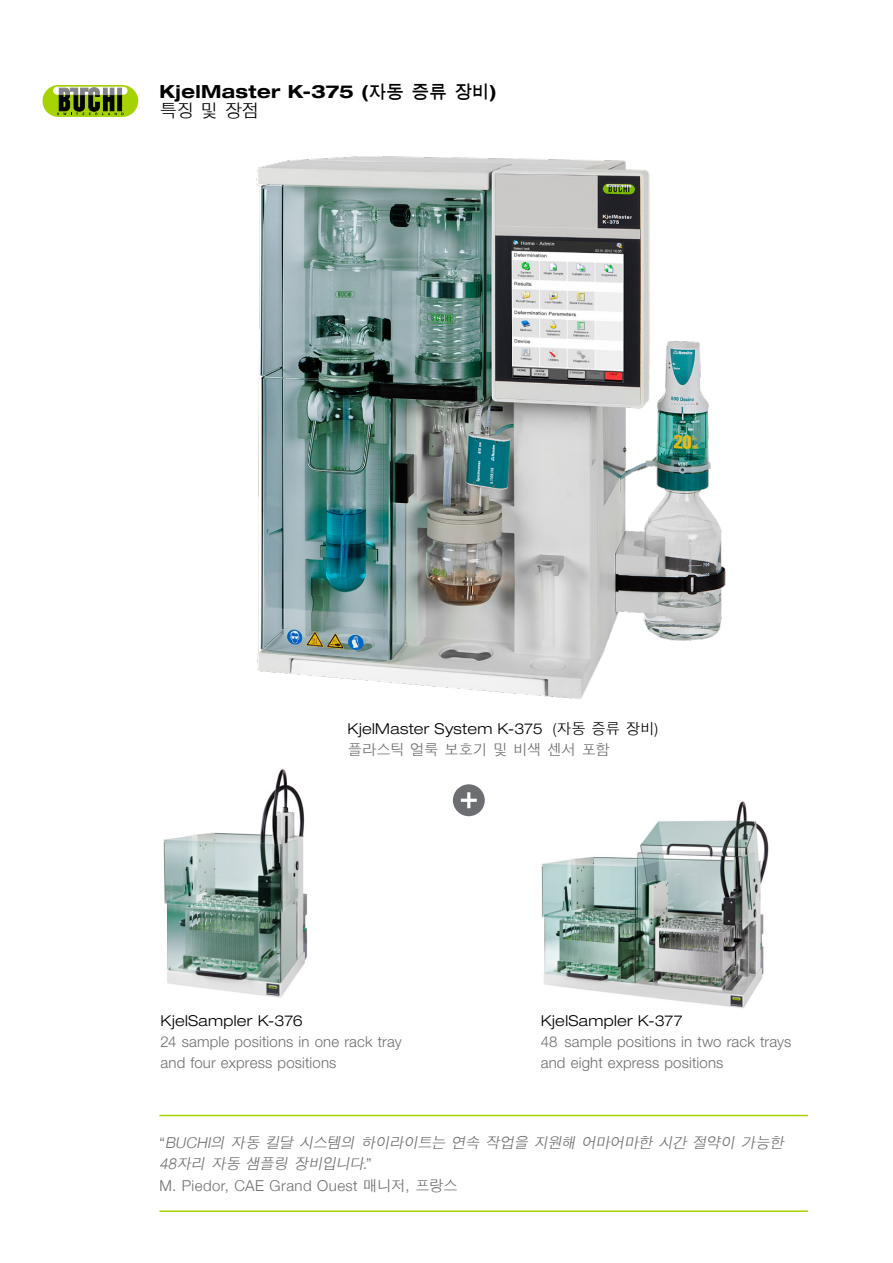
<style>
.page{position:relative;width:893px;height:1263px;background:#fff}
.page>*{position:absolute;margin:0;border:0;box-sizing:border-box;transform-origin:0 0}
.EN_Page_Subline{font:18px "Buchi Title";letter-spacing:.02em;color:#000}
.EN_Page_Subline-2{font:300 18px "Buchi";color:#000}
.EN_Table_content_lef{font:300 15px/21.1px "Helvetica Neue LT Std";letter-spacing:.01em;color:#6d6e71}
.EN_Table_content_lef-2{font:300 expanded 15px/21.1px "Helvetica Neue LT Std";letter-spacing:.02em;color:#000}
.EN_Body_text_left{font:italic 300 15px/21.3px "Buchi";color:#6d6e71}
.EN_Note_large{font:300 15px "Buchi";letter-spacing:.03em;color:#6d6e71}
.s1{font-family:"Buchi";font-stretch:normal}
.s2{font-family:"Buchi";font-stretch:normal;color:#6d6e71}
.s3{font-style:normal}
</style>
<div class="page">
<img style="left:256px;top:156px;width:470px;height:544px">
<img style="left:163px;top:769px;width:145px;height:229px">
<img style="left:541px;top:801px;width:228px;height:207px">
<div style="left:43px;top:85px;width:95px;height:32px;background:#a5d200;border-radius:16px"></div>
<div style="left:53px;top:87px;width:75px;height:8px;background:#fff;border-radius:4px"></div>
<svg style="left:57px;top:88px;width:66px;height:27px"></svg>
<hr style="left:159px;top:1115px;width:649px;height:1px;background:#a5d200">
<hr style="left:159px;top:1210px;width:649px;height:2px;background:#a5d200">
<svg style="left:453px;top:784px;width:32px;height:32px"></svg>
<p class="EN_Page_Subline" style="left:159px;top:81px;width:339px">KjelMaster K-375 (자동 증류 장비)</p>
<p class="EN_Page_Subline-2" style="left:159px;top:100px;width:102px">특징 및 장점</p>
<p class="EN_Table_content_lef-2" style="left:348px;top:717px;width:312px">KjelMaster System K-375 <span class="s1">(자동 증류 장비) </span><span class="s2">플라스틱 얼룩 보호기 및 비색 센서 포함</span></p>
<p class="EN_Table_content_lef-2" style="left:161px;top:1010px;width:144px">KjelSampler K-376</p>
<p class="EN_Table_content_lef" style="left:161px;top:1031px;width:243px">24 sample positions in one rack tray and four express positions</p>
<p class="EN_Table_content_lef-2" style="left:541px;top:1010px;width:143px">KjelSampler K-377</p>
<p class="EN_Table_content_lef" style="left:541px;top:1031px;width:252px">48 sample positions in two rack trays and eight express positions</p>
<p class="EN_Body_text_left" style="left:159px;top:1132px;width:631px"><span class="s3">“</span> BUCHI의 자동 킬달 시스템의 하이라이트는 연속 작업을 지원해 어마어마한 시간 절약이 가능한<br>48자리 자동 샘플링 장비입니다.<span class="s3">”</span></p>
<p class="EN_Note_large" style="left:159px;top:1177px;width:300px">M. Piedor, CAE Grand Ouest 매니저, 프랑스</p>
</div>
